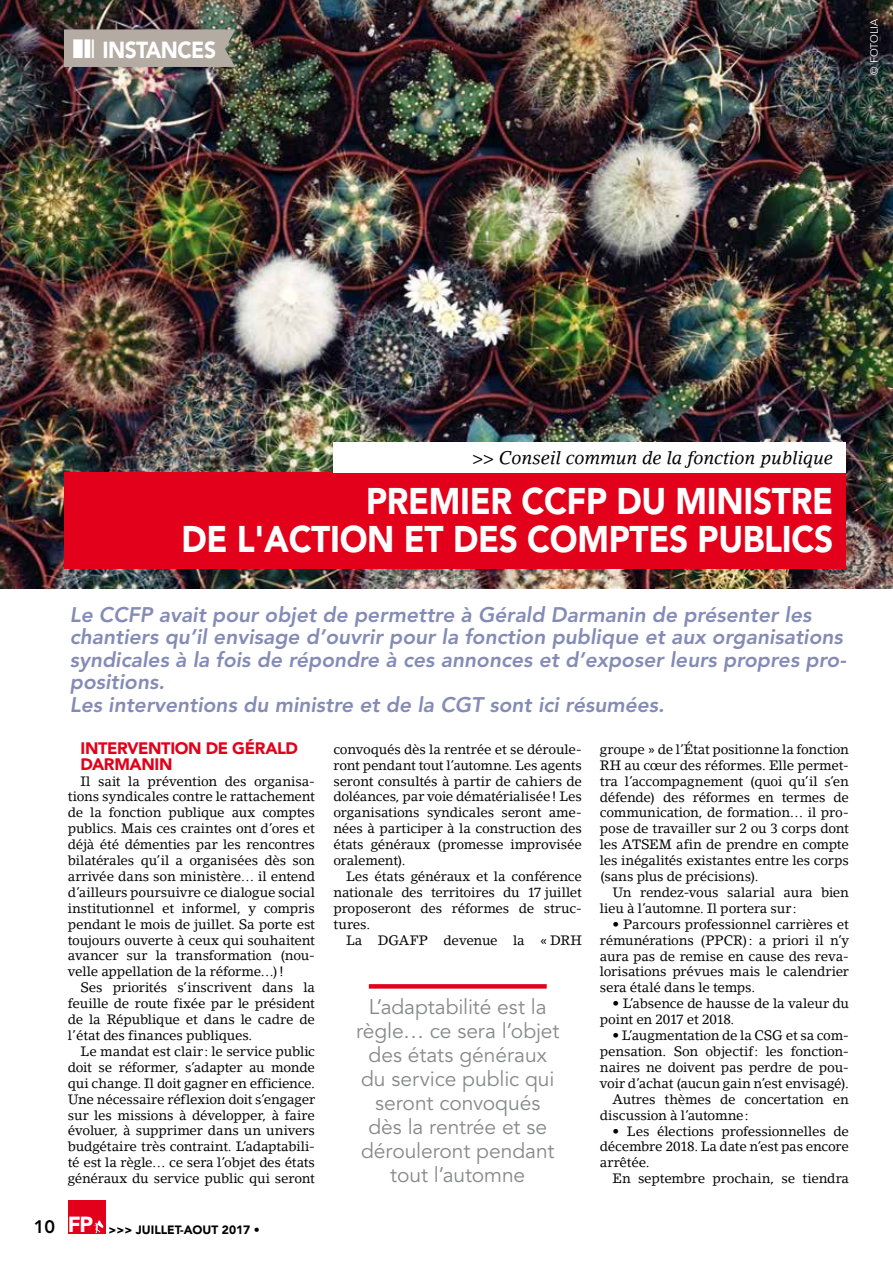
<style>
.page{position:relative;width:893px;height:1263px;background:#fff}
.page>*{position:absolute;margin:0;border:0;box-sizing:border-box;transform-origin:0 0}
.t1{font:900 36.9px/37.5px "Avenir LT Std";letter-spacing:-.01em;color:#fff;text-align:right;scale:.91 1}
.t2{font:900 23.1px "Avenir LT Std";letter-spacing:-.025em;color:#fff;scale:.91 1}
.t3{font:italic 800 21px/22.5px "Avenir LT Std";color:#848bb6}
.t4{font:21px/24px "Avenir LT Std";letter-spacing:-.005em;color:#87888a;text-align:center}
.t5{font:italic 18px "Lino Letter Std";color:#000}
.t6{font:900 16.5px/15.9px "Avenir LT Std";letter-spacing:-.025em;color:#e2001a}
.t7{font:13.5px/15.9px "Lino Letter Std";letter-spacing:-.015em;color:#000;text-align:justify}
.t8{font:900 12px "Avenir LT Std";color:#000}
.t9{font:10.5px "Avenir";color:#fff}
.s1{font-weight:800;font-size:18px}
</style>
<div class="page">
<img style="left:0;top:0;width:893px;height:588px">
<div style="left:68px;top:1200px;width:37px;height:33px;background:#e2001a"></div>
<svg style="left:94px;top:1220px;width:9px;height:13px"></svg>
<div style="left:64px;top:472px;width:782px;height:97px;background:#e2001a"></div>
<div style="left:333px;top:442px;width:513px;height:30px;background:#fff"></div>
<div style="left:369px;top:984px;width:178px;height:5px;background:#e2001a"></div>
<div style="left:64px;top:29px;width:171px;height:38px;background:#b4aba2"></div>
<h2 class="t2" style="left:102px;top:36px;width:126px">INSTANCES</h2>
<p class="t9" style="left:868px;top:75px;width:57px;rotate:-90deg">© FOTOLIA</p>
<h3 class="t5" style="left:472px;top:446px;width:362px">&gt;&gt; Conseil commun de la fonction publique</h3>
<h1 class="t1" style="left:182px;top:482px;width:718px">PREMIER CCFP DU MINISTRE<br>DE L'ACTION ET DES COMPTES PUBLICS</h1>
<p class="t3" style="left:70px;top:603px;width:778px">Le CCFP avait pour objet de permettre à Gérald Darmanin de présenter les chantiers qu’il envisage d’ouvrir pour la fonction publique et aux organisations syndicales à la fois de répondre à ces annonces et d’exposer leurs propres pro&shy;positions.<br>Les interventions du ministre et de la CGT sont ici résumées.</p>
<p class="t6" style="left:81px;top:740px;width:219px">INTERVENTION DE GÉRALD<br>DARMANIN</p>
<p class="t7" style="left:68px;top:773px;width:249px;text-indent:13px">Il sait la prévention des organisa&shy;tions syndicales contre le rattachement de la fonction publique aux comptes publics. Mais ces craintes ont d’ores et déjà été démenties par les rencontres bilatérales qu’il a organisées dès son arrivée dans son ministère… il entend d’ailleurs poursuivre ce dialogue social institutionnel et informel, y compris pendant le mois de juillet. Sa porte est toujours ouverte à ceux qui souhaitent avancer sur la transformation (nou&shy;velle appellation de la réforme…)!</p>
<p class="t7" style="left:68px;top:979px;width:249px;text-indent:13px">Ses priorités s’inscrivent dans la feuille de route fixée par le président de la République et dans le cadre de l’état des finances publiques.</p>
<p class="t7" style="left:68px;top:1043px;width:249px;text-indent:13px">Le mandat est clair: le service public doit se réformer, s’adapter au monde qui change. Il doit gagner en efficience.<br>Une nécessaire réflexion doit s’engager sur les missions à développer, à faire évoluer, à supprimer dans un univers budgétaire très contraint. L’adaptabili&shy;té est la règle… ce sera l’objet des états généraux du service public qui seront</p>
<p class="t8" style="left:34px;top:1222px;width:228px"><span class="s1">10</span> <sup>FP</sup> &gt;&gt;&gt; JUILLET-AOUT 2017 •</p>
<p class="t7" style="left:333px;top:741px;width:250px">convoqués dès la rentrée et se déroule&shy;ront pendant tout l’automne. Les agents seront consultés à partir de cahiers de doléances, par voie dématérialisée! Les organisations syndicales seront ame&shy;nées à participer à la construction des états généraux (promesse improvisée oralement).</p>
<p class="t7" style="left:333px;top:868px;width:250px;text-indent:13px">Les états généraux et la conférence nationale des territoires du 17 juillet proposeront des réformes de struc&shy;tures.</p>
<p class="t7" style="left:346px;top:932px;width:237px">La DGAFP devenue la « DRH</p>
<h3 class="t4" style="left:356px;top:995px;width:205px">L’adaptabilité est la règle… ce sera l’objet des états généraux du service public qui seront convoqués dès la rentrée et se dérouleront pendant tout l’automne</h3>
<p class="t7" style="left:600px;top:741px;width:251px">groupe » de l’État positionne la fonction RH au cœur des réformes. Elle permet&shy;tra l’accompagnement (quoi qu’il s’en défende) des réformes en termes de communication, de formation… il pro&shy;pose de travailler sur 2 ou 3 corps dont les ATSEM afin de prendre en compte les inégalités existantes entre les corps (sans plus de précisions).</p>
<p class="t7" style="left:600px;top:884px;width:251px;text-indent:13px">Un rendez-vous salarial aura bien lieu à l’automne. Il portera sur:</p>
<p class="t7" style="left:600px;top:916px;width:251px;text-indent:13px">• Parcours professionnel carrières et rémunérations (PPCR): a priori il n’y aura pas de remise en cause des reva&shy;lorisations prévues mais le calendrier sera étalé dans le temps.</p>
<p class="t7" style="left:600px;top:995px;width:251px;text-indent:13px">• L’absence de hausse de la valeur du point en 2017 et 2018.</p>
<p class="t7" style="left:613px;top:1027px;width:238px">• L’augmentation de la CSG et sa com-</p>
<p class="t7" style="left:600px;top:1043px;width:251px">pensation. Son objectif: les fonction-</p>
<p class="t7" style="left:600px;top:1059px;width:251px">naires ne doivent pas perdre de pou-</p>
<p class="t7" style="left:600px;top:1075px;width:251px">voir d’achat (aucun gain n’est envisagé).</p>
<p class="t7" style="left:613px;top:1091px;width:238px">Autres thèmes de concertation en</p>
<p class="t7" style="left:600px;top:1107px;width:150px">discussion à l’automne:</p>
<p class="t7" style="left:600px;top:1123px;width:251px;text-indent:13px">• Les élections professionnelles de décembre 2018. La date n’est pas encore arrêtée.</p>
<p class="t7" style="left:613px;top:1170px;width:238px">En septembre prochain, se tiendra</p>
</div>
